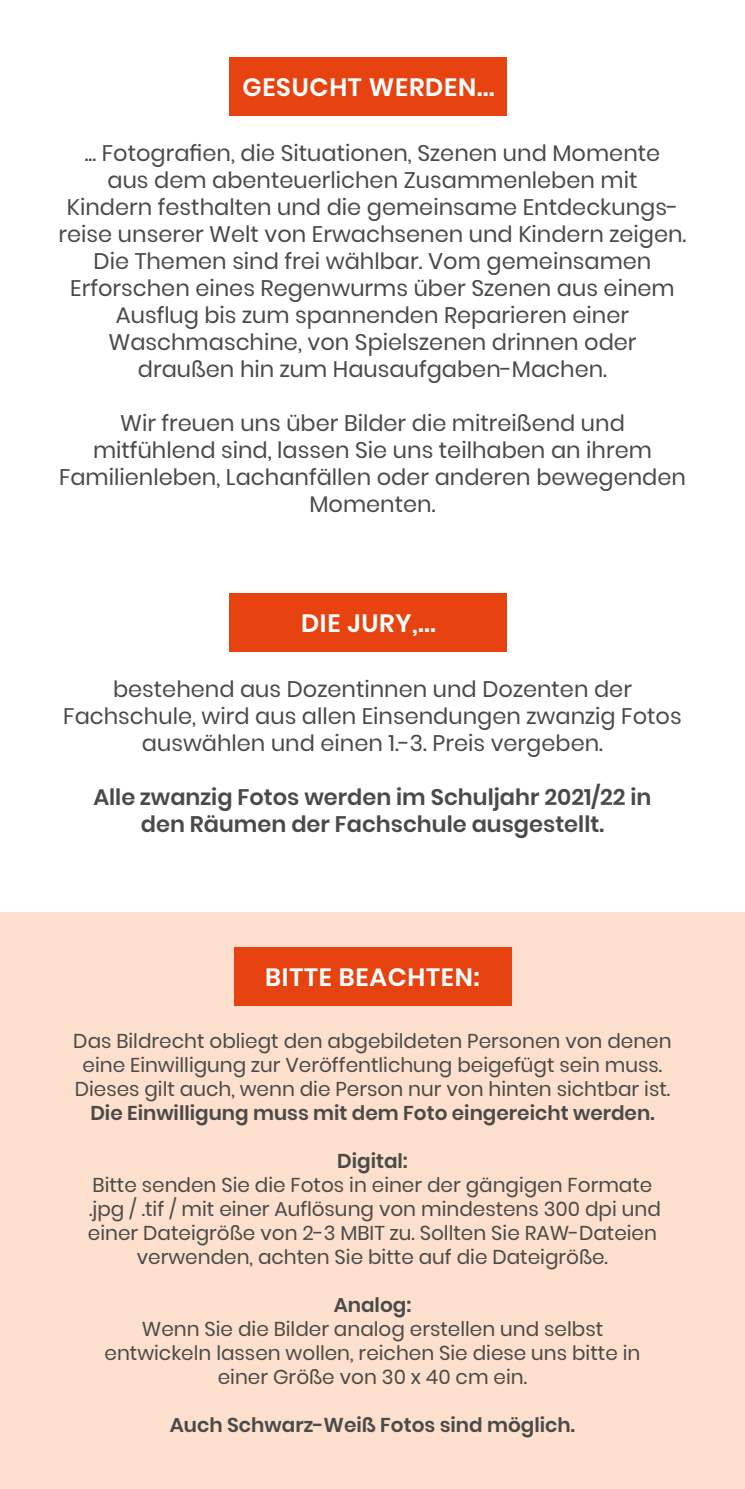
<style>
.page{position:relative;width:745px;height:1489px;background:#fff}
.page>*{position:absolute;margin:0;border:0;box-sizing:border-box;transform-origin:0 0}
.t1{font:600 25px "Poppins";letter-spacing:.03em;color:#fff}
.t2{font:22.5px/27px "Poppins";color:#4a4a49;text-align:center}
.t3{font:600 22.5px/27px "Poppins";color:#4a4a49;text-align:center}
.t4{font:20px/24px "Poppins";color:#4a4a49;text-align:center}
.t5{font:600 20px "Poppins";color:#4a4a49}
</style>
<div class="page">
<div style="left:0;top:912px;width:744px;height:576px;background:#fcdfcd"></div>
<div style="left:229px;top:57px;width:278px;height:59px;background:#e74310"></div>
<div style="left:229px;top:593px;width:278px;height:58px;background:#e74310"></div>
<div style="left:233px;top:946px;width:278px;height:59px;background:#e74310"></div>
<p class="t1" style="left:242px;top:72px;width:253px">GESUCHT WERDEN...</p>
<p class="t2" style="left:59px;top:139px;width:629px">... Fotografien, die Situationen, Szenen und Momente<br>aus dem abenteuerlichen Zusammenleben mit<br>Kindern festhalten und die gemeinsame Entdeckungs&shy;reise unserer Welt von Erwachsenen und Kindern zeigen.<br>Die Themen sind frei wählbar. Vom gemeinsamen Erforschen eines Regenwurms über Szenen aus einem Ausflug bis zum spannenden Reparieren einer Waschmaschine, von Spielszenen drinnen oder draußen hin zum Hausaufgaben-Machen.</p>
<p class="t2" style="left:59px;top:409px;width:628px">Wir freuen uns über Bilder die mitreißend und mitfühlend sind, lassen Sie uns teilhaben an ihrem Familienleben, Lachanfällen oder anderen bewegenden Momenten.</p>
<p class="t1" style="left:301px;top:608px;width:136px">DIE JURY,...</p>
<p class="t2" style="left:63px;top:675px;width:619px">bestehend aus Dozentinnen und Dozenten der<br>Fachschule, wird aus allen Einsendungen zwanzig Fotos auswählen und einen 1.-3. Preis vergeben.</p>
<p class="t3" style="left:93px;top:783px;width:559px">Alle zwanzig Fotos werden im Schuljahr 2021/22 in den Räumen der Fachschule ausgestellt.</p>
<p class="t1" style="left:265px;top:962px;width:216px">BITTE BEACHTEN:</p>
<p class="t4" style="left:73px;top:1029px;width:599px">Das Bildrecht obliegt den abgebildeten Personen von denen eine Einwilligung zur Veröffentlichung beigefügt sein muss.<br>Dieses gilt auch, wenn die Person nur von hinten sichtbar ist.</p>
<p class="t5" style="left:90px;top:1101px;width:565px">Die Einwilligung muss mit dem Foto eingereicht werden.</p>
<p class="t5" style="left:337px;top:1149px;width:72px">Digital:</p>
<p class="t4" style="left:88px;top:1173px;width:574px">Bitte senden Sie die Fotos in einer der gängigen Formate .jpg / .tif / mit einer Auflösung von mindestens 300 dpi und einer Dateigröße von 2-3 MBIT zu. Sollten Sie RAW-Dateien verwenden, achten Sie bitte auf die Dateigröße.</p>
<p class="t5" style="left:333px;top:1293px;width:79px">Analog:</p>
<p class="t4" style="left:104px;top:1317px;width:537px">Wenn Sie die Bilder analog erstellen und selbst entwickeln lassen wollen, reichen Sie diese uns bitte in einer Größe von 30 x 40 cm ein.</p>
<p class="t5" style="left:170px;top:1413px;width:406px">Auch Schwarz-Weiß Fotos sind möglich.</p>
</div>
